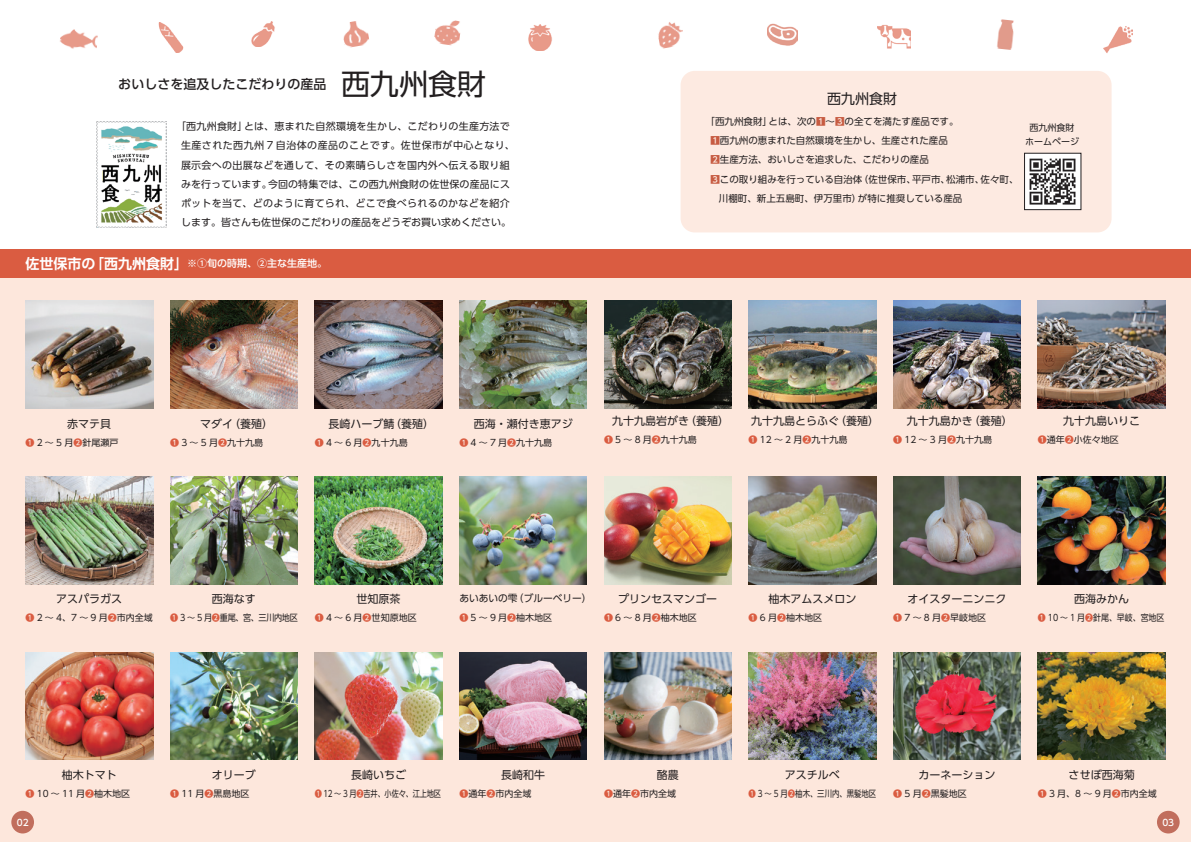
<style>
.page{position:relative;width:1191px;height:842px;background:#fff}
.page>*{position:absolute;margin:0;border:0;box-sizing:border-box;transform-origin:0 0}
.t1{font:29px "UD Shin Go Pro";color:#231f20}
.t2{font:14px "UD Shin Go Pro";color:#231f20}
.t3{font:500 13px "UD Shin Go Pro";color:#231f20}
.t4{font:11px "UD Shin Go Pro";color:#231f20}
.t5{font:10px/19.1px "UD Shin Go Pro";letter-spacing:.025em;color:#231f20;text-align:center}
.t6{font:500 10px "UD Shin Go Pro";color:#fff}
.t7{font:10px "UD Shin Go Pro";color:#231f20}
.t8{font:9.5px "UD Shin Go Pro";color:#231f20}
.t9{font:9px/14.2px "UD Shin Go Pro";color:#231f20;text-align:center}
.t10{font:9px "UD Shin Go Pro";color:#231f20;scale:.8 1}
.t11{font:9px "UD Shin Go Pro";color:#231f20;scale:.82 1}
.t12{font:9px "UD Shin Go Pro";color:#231f20;scale:.9 1}
.t13{font:9px "UD Shin Go Pro";color:#231f20;scale:.88 1}
.t14{font:500 9px "UD Shin Go Pro";color:#fff}
.s1{font-family:"UD Shin Go Pro De";font-weight:700;font-size:14px}
.s2{font-family:"UD Shin Go Pro De";font-weight:700;color:#c75b41}
.s3{font-family:"UD Shin Go Pro De";font-weight:700;color:#da5c41}
</style>
<div class="page">
<div style="left:0;top:272px;width:1191px;height:570px;background:#fde7dc"></div>
<div style="left:680px;top:71px;width:431px;height:161px;background:#fde7dc;border-radius:14px"></div>
<div style="left:11px;top:811px;width:23px;height:22px;background:#c16e5d;border-radius:50%"></div>
<div style="left:1157px;top:811px;width:22px;height:22px;background:#c16e5d;border-radius:50%"></div>
<img style="left:96px;top:122px;width:71px;height:105px">
<img style="left:26px;top:300px;width:127px;height:108px">
<img style="left:170px;top:300px;width:128px;height:108px">
<img style="left:315px;top:300px;width:127px;height:108px">
<img style="left:459px;top:300px;width:128px;height:108px">
<img style="left:26px;top:476px;width:127px;height:108px">
<img style="left:315px;top:476px;width:127px;height:108px">
<img style="left:459px;top:476px;width:128px;height:108px">
<img style="left:604px;top:476px;width:127px;height:108px">
<img style="left:748px;top:476px;width:128px;height:108px">
<img style="left:893px;top:476px;width:127px;height:108px">
<img style="left:1037px;top:476px;width:128px;height:108px">
<img style="left:26px;top:652px;width:127px;height:108px">
<img style="left:170px;top:652px;width:128px;height:108px">
<img style="left:315px;top:652px;width:127px;height:108px">
<img style="left:459px;top:652px;width:128px;height:108px">
<img style="left:604px;top:652px;width:127px;height:108px">
<img style="left:748px;top:652px;width:128px;height:108px">
<img style="left:893px;top:652px;width:127px;height:108px">
<img style="left:1037px;top:652px;width:128px;height:108px">
<img style="left:604px;top:300px;width:127px;height:108px">
<img style="left:748px;top:300px;width:128px;height:108px">
<img style="left:893px;top:300px;width:127px;height:108px">
<img style="left:1037px;top:300px;width:128px;height:108px">
<div style="left:0;top:249px;width:1191px;height:29px;background:#da5c41"></div>
<img style="left:170px;top:476px;width:128px;height:108px">
<img style="left:1026px;top:155px;width:53px;height:53px">
<div style="left:1024px;top:153px;width:57px;height:57px;border:1px solid #231f20"></div>
<img style="left:158px;top:23px;width:26px;height:29px">
<img style="left:658px;top:22px;width:25px;height:27px">
<img style="left:767px;top:23px;width:30px;height:23px">
<img style="left:528px;top:25px;width:24px;height:25px">
<img style="left:251px;top:21px;width:24px;height:25px">
<img style="left:343px;top:21px;width:26px;height:27px">
<img style="left:877px;top:24px;width:34px;height:25px">
<img style="left:60px;top:29px;width:38px;height:20px">
<img style="left:1103px;top:26px;width:29px;height:27px">
<img style="left:997px;top:19px;width:17px;height:31px">
<img style="left:434px;top:20px;width:27px;height:26px">
<h3 class="t3" style="left:118px;top:73px;width:209px">おいしさを追及したこだわりの産品</h3>
<h1 class="t1" style="left:341px;top:60px;width:146px">西九州食財</h1>
<p class="t5" style="left:176px;top:117px;width:340px">「西九州食財」とは、恵まれた自然環境を生かし、こだわりの生産方法で生産された西九州 7 自治体の産品のことです。佐世保市が中心となり、展示会への出展などを通して、その素晴らしさを国内外へ伝える取り組みを行っています。今回の特集では、この西九州食財の佐世保の産品にスポットを当て、どのように育てられ、どこで食べられるのかなどを紹介します。皆さんも佐世保のこだわりの産品をどうぞお買い求めください。</p>
<p class="t6" style="left:26px;top:256px;width:303px"><span class="s1">佐世保市の「西九州食財」</span>※①旬の時期、②主な生産地。</p>
<h2 class="t2" style="left:827px;top:88px;width:71px">西九州食財</h2>
<p class="t8" style="left:705px;top:114px;width:254px">「西九州食財」とは、次の<span class="s2">1</span>～<span class="s2">3</span>の全てを満たす産品です。</p>
<p class="t8" style="left:710px;top:133px;width:239px"><span class="s2">1</span>西九州の恵まれた自然環境を生かし、生産された産品</p>
<p class="t8" style="left:710px;top:152px;width:220px"><span class="s2">2</span>生産方法、おいしさを追求した、こだわりの産品</p>
<p class="t8" style="left:710px;top:171px;width:310px"><span class="s2">3</span>この取り組みを行っている自治体（佐世保市、平戸市、松浦市、佐々町、</p>
<p class="t8" style="left:719px;top:190px;width:245px">川棚町、新上五島町、伊万里市）が特に推奨している産品</p>
<p class="t9" style="left:1025px;top:120px;width:55px">西九州食財ホームページ</p>
<p class="t4" style="left:67px;top:414px;width:45px">赤マテ貝</p>
<p class="t9" style="left:26px;top:435px;width:94px"><span class="s3">❶</span> 2 ～ 5 月<span class="s3">❷</span>針尾瀬戸</p>
<p class="t4" style="left:200px;top:414px;width:74px">マダイ（養殖）</p>
<p class="t9" style="left:170px;top:435px;width:94px"><span class="s3">❶</span> 3 ～ 5 月<span class="s3">❷</span>九十九島</p>
<p class="t4" style="left:328px;top:414px;width:107px">長崎ハーブ鯖（養殖）</p>
<p class="t9" style="left:315px;top:435px;width:94px"><span class="s3">❶</span> 4 ～ 6 月<span class="s3">❷</span>九十九島</p>
<p class="t4" style="left:473px;top:414px;width:100px">西海・瀬付き恵アジ</p>
<p class="t9" style="left:459px;top:435px;width:94px"><span class="s3">❶</span> 4 ～ 7 月<span class="s3">❷</span>九十九島</p>
<p class="t4" style="left:612px;top:411px;width:118px">九十九島岩がき（養殖）</p>
<p class="t9" style="left:604px;top:432px;width:94px"><span class="s3">❶</span> 5 ～ 8 月<span class="s3">❷</span>九十九島</p>
<p class="t4" style="left:751px;top:411px;width:129px">九十九島とらふぐ（養殖）</p>
<p class="t9" style="left:748px;top:432px;width:100px"><span class="s3">❶</span> 12 ～ 2 月<span class="s3">❷</span>九十九島</p>
<p class="t4" style="left:907px;top:411px;width:107px">九十九島かき（養殖）</p>
<p class="t9" style="left:893px;top:432px;width:100px"><span class="s3">❶</span> 12 ～ 3 月<span class="s3">❷</span>九十九島</p>
<p class="t4" style="left:1063px;top:411px;width:78px">九十九島いりこ</p>
<p class="t9" style="left:1037px;top:432px;width:82px"><span class="s3">❶</span>通年<span class="s3">❷</span>小佐々地区</p>
<p class="t4" style="left:56px;top:590px;width:68px">アスパラガス</p>
<p class="t9" style="left:26px;top:611px;width:129px"><span class="s3">❶</span> 2 ～ 4、7 ～ 9 月<span class="s3">❷</span>市内全域</p>
<p class="t4" style="left:212px;top:590px;width:45px">西海なす</p>
<p class="t12" style="left:170px;top:611px;width:143px"><span class="s3">❶</span> 3 ～ 5 月<span class="s3">❷</span>重尾、宮、三川内地区</p>
<p class="t4" style="left:356px;top:590px;width:45px">世知原茶</p>
<p class="t9" style="left:315px;top:611px;width:103px"><span class="s3">❶</span> 4 ～ 6 月<span class="s3">❷</span>世知原地区</p>
<p class="t7" style="left:459px;top:591px;width:134px">あいあいの雫（ブルーベリー）</p>
<p class="t9" style="left:459px;top:611px;width:94px"><span class="s3">❶</span> 5 ～ 9 月<span class="s3">❷</span>柚木地区</p>
<p class="t4" style="left:618px;top:590px;width:100px">プリンセスマンゴー</p>
<p class="t9" style="left:604px;top:611px;width:94px"><span class="s3">❶</span> 6 ～ 8 月<span class="s3">❷</span>柚木地区</p>
<p class="t4" style="left:768px;top:590px;width:89px">柚木アムスメロン</p>
<p class="t9" style="left:748px;top:611px;width:75px"><span class="s3">❶</span> 6 月<span class="s3">❷</span>柚木地区</p>
<p class="t4" style="left:907px;top:590px;width:100px">オイスターニンニク</p>
<p class="t9" style="left:893px;top:611px;width:94px"><span class="s3">❶</span> 7 ～ 8 月<span class="s3">❷</span>早岐地区</p>
<p class="t4" style="left:1074px;top:590px;width:56px">西海みかん</p>
<p class="t13" style="left:1037px;top:611px;width:145px"><span class="s3">❶</span> 10 ～ 1 月<span class="s3">❷</span>針尾、早岐、宮地区</p>
<p class="t4" style="left:62px;top:766px;width:56px">柚木トマト</p>
<p class="t9" style="left:26px;top:786px;width:106px"><span class="s3">❶</span> 10 ～ 11 月<span class="s3">❷</span>柚木地区</p>
<p class="t4" style="left:212px;top:766px;width:45px">オリーブ</p>
<p class="t9" style="left:170px;top:786px;width:81px"><span class="s3">❶</span> 11 月<span class="s3">❷</span>黒島地区</p>
<p class="t4" style="left:351px;top:766px;width:56px">長崎いちご</p>
<p class="t10" style="left:315px;top:786px;width:160px"><span class="s3">❶</span> 12 ～ 3 月<span class="s3">❷</span>吉井、小佐々、江上地区</p>
<p class="t4" style="left:501px;top:766px;width:45px">長崎和牛</p>
<p class="t9" style="left:459px;top:786px;width:74px"><span class="s3">❶</span>通年<span class="s3">❷</span>市内全域</p>
<p class="t4" style="left:657px;top:766px;width:23px">酪農</p>
<p class="t9" style="left:604px;top:786px;width:73px"><span class="s3">❶</span>通年<span class="s3">❷</span>市内全域</p>
<p class="t4" style="left:785px;top:766px;width:56px">アスチルベ</p>
<p class="t11" style="left:748px;top:786px;width:157px"><span class="s3">❶</span> 3 ～ 5 月<span class="s3">❷</span>柚木、三川内、黒髪地区</p>
<p class="t4" style="left:918px;top:766px;width:78px">カーネーション</p>
<p class="t9" style="left:893px;top:786px;width:75px"><span class="s3">❶</span> 5 月<span class="s3">❷</span>黒髪地区</p>
<p class="t4" style="left:1068px;top:766px;width:67px">させぼ西海菊</p>
<p class="t9" style="left:1037px;top:786px;width:121px"><span class="s3">❶</span> 3 月、8 ～ 9 月<span class="s3">❷</span>市内全域</p>
<p class="t14" style="left:17px;top:815px;width:13px">02</p>
<p class="t14" style="left:1162px;top:815px;width:13px">03</p>
</div>
